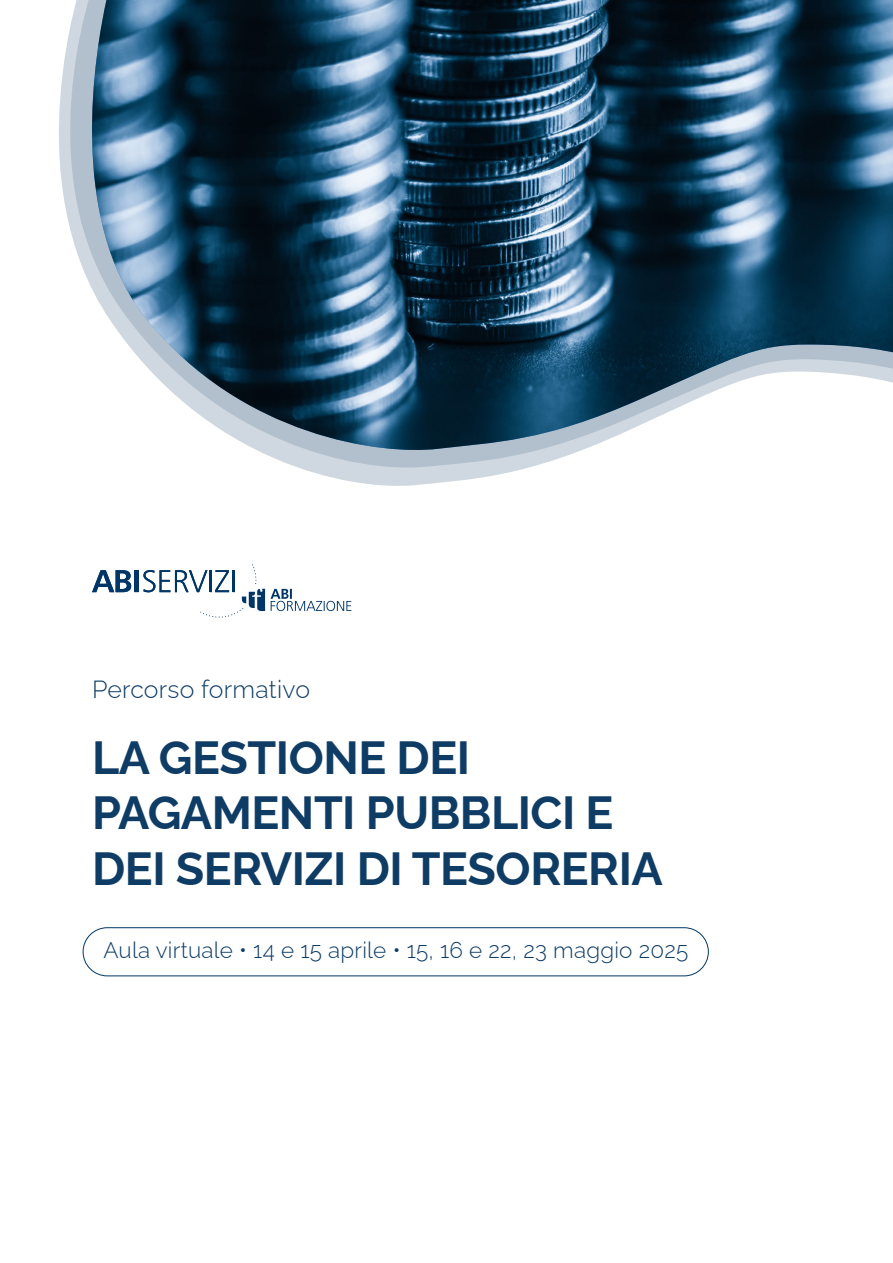
<style>
.page{position:relative;width:893px;height:1263px;background:#fff}
.page>*{position:absolute;margin:0;border:0;box-sizing:border-box;transform-origin:0 0}
.t1{font:700 46.5px/55.8px "Raleway";letter-spacing:-.01em;color:#0e3c65}
.t2{font:300 24.75px "Raleway";letter-spacing:.01em;color:#0e3c65}
.t3{font:300 22.5px "Raleway";letter-spacing:.01em;color:#0e3c65}
</style>
<div class="page">
<svg style="left:313px;top:472px;width:197px;height:14px;fill:#cfd8e0"></svg>
<svg style="left:267px;top:455px;width:301px;height:17px;fill:#cfd8e0"></svg>
<svg style="left:59px;top:0;width:517px;height:455px"></svg>
<img style="left:90px;top:0;width:803px;height:452px">
<div style="left:83px;top:927px;width:626px;height:49px;border:1px solid #003865;border-radius:24px"></div>
<svg style="left:92px;top:564px;width:259px;height:54px"></svg>
<p class="t2" style="left:92px;top:669px;width:219px">Percorso formativo</p>
<p class="t1" style="left:92px;top:724px;width:572px">LA GESTIONE DEI<br>PAGAMENTI PUBBLICI E<br>DEI SERVIZI DI TESORERIA</p>
<p class="t3" style="left:103px;top:932px;width:586px">Aula virtuale • 14 e 15 aprile • 15, 16 e 22, 23 maggio 2025</p>
</div>
